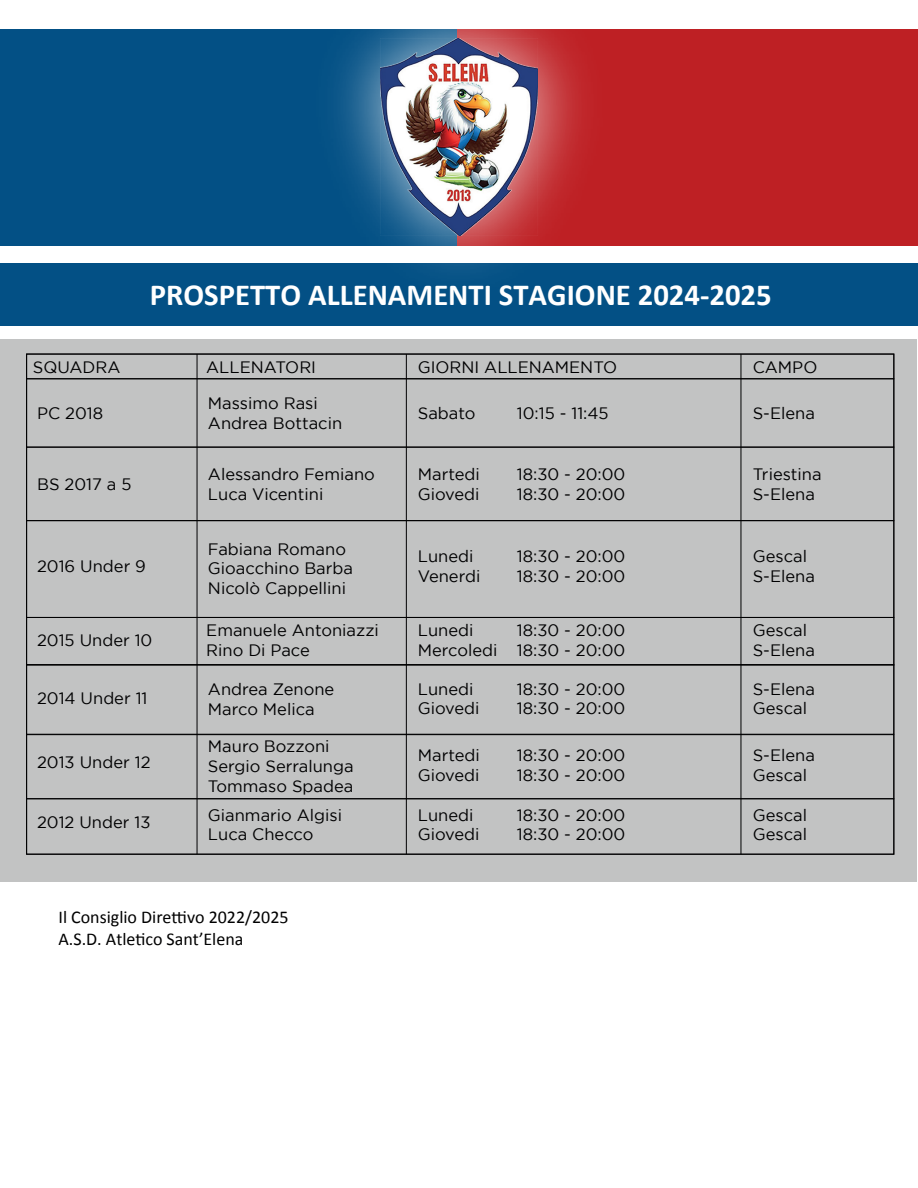
<style>
.page{position:relative;width:918px;height:1188px;background:#fff}
.page>*{position:absolute;margin:0;border:0;box-sizing:border-box;transform-origin:0 0}
.t1{font:700 30.75px "Calibri";color:#fff}
.t2{font:18px/21.6px "Calibri";color:#000001}
.t3{font:16.5px/19.8px "Gotham";color:#000001}
</style>
<div class="page">
<div style="left:0;top:339px;width:917px;height:543px;background:#c2c3c3"></div>
<div style="left:0;top:29px;width:458px;height:217px;background:#035085"></div>
<div style="left:0;top:263px;width:918px;height:63px;background:#035085"></div>
<div style="left:458px;top:29px;width:460px;height:217px;background:#be2024"></div>
<div style="left:26px;top:354px;width:868px;height:25px;border:1px solid #000001"></div>
<div style="left:26px;top:378px;width:868px;height:70px;border:1px solid #000001"></div>
<div style="left:26px;top:617px;width:868px;height:49px;border:1px solid #000001"></div>
<div style="left:26px;top:664px;width:868px;height:71px;border:1px solid #000001"></div>
<div style="left:26px;top:734px;width:868px;height:65px;border:1px solid #000001"></div>
<div style="left:26px;top:798px;width:868px;height:57px;border:1px solid #000001"></div>
<div style="left:26px;top:447px;width:868px;height:74px;border:1px solid #000001"></div>
<hr style="left:197px;top:354px;width:1px;height:500px;background:#000001">
<hr style="left:406px;top:354px;width:1px;height:500px;background:#000001">
<hr style="left:740px;top:354px;width:1px;height:500px;background:#000001">
<img style="left:338px;top:29px;width:241px;height:240px">
<img style="left:380px;top:38px;width:158px;height:198px">
<h1 class="t1" style="left:150px;top:275px;width:623px">PROSPETTO ALLENAMENTI STAGIONE 2024-2025</h1>
<p class="t3" style="left:33px;top:357px;width:89px">SQUADRA</p>
<p class="t3" style="left:37px;top:403px;width:68px">PC 2018</p>
<p class="t3" style="left:753px;top:403px;width:64px">S-Elena</p>
<p class="t3" style="left:206px;top:357px;width:111px">ALLENATORI</p>
<p class="t3" style="left:418px;top:357px;width:201px">GIORNI ALLENAMENTO</p>
<p class="t3" style="left:753px;top:357px;width:66px">CAMPO</p>
<p class="t3" style="left:208px;top:393px;width:136px">Massimo Rasi<br>Andrea Bottacin</p>
<p class="t3" style="left:418px;top:403px;width:59px">Sabato</p>
<p class="t3" style="left:517px;top:403px;width:93px">10:15 - 11:45</p>
<p class="t3" style="left:37px;top:474px;width:96px">BS 2017 a 5</p>
<p class="t3" style="left:37px;top:556px;width:110px">2016 Under 9</p>
<p class="t3" style="left:37px;top:630px;width:117px">2015 Under 10</p>
<p class="t3" style="left:37px;top:688px;width:112px">2014 Under 11</p>
<p class="t3" style="left:37px;top:752px;width:115px">2013 Under 12</p>
<p class="t3" style="left:37px;top:812px;width:115px">2012 Under 13</p>
<p class="t3" style="left:208px;top:464px;width:168px">Alessandro Femiano<br>Luca Vicentini</p>
<p class="t3" style="left:418px;top:464px;width:64px">Martedi</p>
<p class="t3" style="left:517px;top:464px;width:110px">18:30 - 20:00</p>
<p class="t3" style="left:418px;top:484px;width:63px">Giovedi</p>
<p class="t3" style="left:517px;top:484px;width:110px">18:30 - 20:00</p>
<p class="t3" style="left:208px;top:539px;width:147px">Fabiana Romano<br>Gioacchino Barba<br>Nicolò Cappellini</p>
<p class="t3" style="left:418px;top:546px;width:57px">Lunedi</p>
<p class="t3" style="left:517px;top:546px;width:110px">18:30 - 20:00</p>
<p class="t3" style="left:418px;top:566px;width:64px">Venerdi</p>
<p class="t3" style="left:517px;top:566px;width:110px">18:30 - 20:00</p>
<p class="t3" style="left:206px;top:620px;width:174px">Emanuele Antoniazzi<br>Rino Di Pace</p>
<p class="t3" style="left:208px;top:679px;width:128px">Andrea Zenone<br>Marco Melica</p>
<p class="t3" style="left:208px;top:736px;width:147px">Mauro Bozzoni<br>Sergio Serralunga<br>Tommaso Spadea</p>
<p class="t3" style="left:208px;top:805px;width:136px">Gianmario Algisi<br>Luca Checco</p>
<p class="t3" style="left:418px;top:620px;width:57px">Lunedi</p>
<p class="t3" style="left:418px;top:620px;width:209px;text-align:right">18:30 - 20:00<br>Mercoledi 18:30 - 20:00</p>
<p class="t3" style="left:418px;top:679px;width:57px">Lunedi</p>
<p class="t3" style="left:517px;top:679px;width:110px">18:30 - 20:00</p>
<p class="t3" style="left:418px;top:698px;width:63px">Giovedi</p>
<p class="t3" style="left:517px;top:698px;width:110px">18:30 - 20:00</p>
<p class="t3" style="left:418px;top:745px;width:64px">Martedi</p>
<p class="t3" style="left:517px;top:745px;width:110px">18:30 - 20:00</p>
<p class="t3" style="left:418px;top:765px;width:63px">Giovedi</p>
<p class="t3" style="left:517px;top:765px;width:110px">18:30 - 20:00</p>
<p class="t3" style="left:418px;top:805px;width:57px">Lunedi</p>
<p class="t3" style="left:517px;top:805px;width:110px">18:30 - 20:00</p>
<p class="t3" style="left:418px;top:825px;width:63px">Giovedi</p>
<p class="t3" style="left:517px;top:825px;width:110px">18:30 - 20:00</p>
<p class="t2" style="left:58px;top:907px;width:232px">Il Consiglio Direttivo 2022/2025<br>A.S.D. Atletico Sant’Elena</p>
<p class="t3" style="left:753px;top:464px;width:70px">Triestina<br>S-Elena</p>
<p class="t3" style="left:753px;top:546px;width:64px">Gescal<br>S-Elena</p>
<p class="t3" style="left:753px;top:620px;width:64px">Gescal<br>S-Elena</p>
<p class="t3" style="left:753px;top:679px;width:64px">S-Elena<br>Gescal</p>
<p class="t3" style="left:753px;top:745px;width:64px">S-Elena<br>Gescal</p>
<p class="t3" style="left:753px;top:805px;width:56px">Gescal<br>Gescal</p>
</div>
